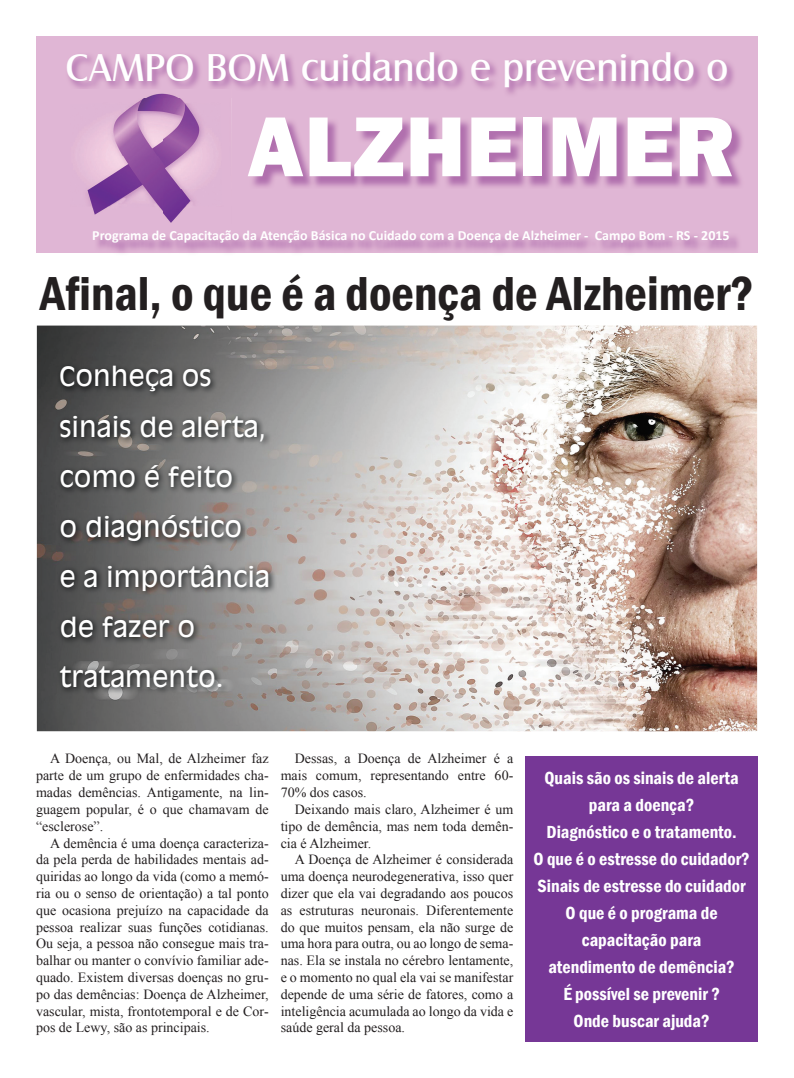
<style>
.page{position:relative;width:794px;height:1078px;background:#fff}
.page>*{position:absolute;margin:0;border:0;box-sizing:border-box;transform-origin:0 0}
.t1{font:800 88px "Franklin Gothic";letter-spacing:.01em;color:#fff}
.t2{font:600 condensed 49px "Franklin Gothic";color:#231f20}
.t3{font:40px "Castle T";color:#fff}
.t4{font:26px/50px "Antique Olive";color:#fff}
.t5{font:600 condensed 18px/27px "Franklin Gothic";color:#fff;text-align:center}
.t6{font:14px/16.8px "Times New Roman";color:#231f20;text-align:justify}
.t7{font:700 14px "Calibri";color:#fff}
</style>
<div class="page">
<div style="left:36px;top:36px;width:722px;height:216px;background:#e0b6d5"></div>
<img style="left:68px;top:54px;width:666px;height:40px">
<div style="left:525px;top:756px;width:233px;height:285px;background:#763796"></div>
<img style="left:37px;top:325px;width:720px;height:406px">
<img style="left:57px;top:363px;width:219px;height:331px">
<img style="left:252px;top:121px;width:490px;height:66px">
<img style="left:84px;top:97px;width:80px;height:118px">
<img style="left:164px;top:97px;width:45px;height:126px">
<img style="left:68px;top:90px;width:163px;height:7px">
<h3 class="t3" style="left:65px;top:46px;width:664px">CAMPO BOM cuidando e prevenindo o</h3>
<h1 class="t1" style="left:247px;top:90px;width:489px">ALZHEIMER</h1>
<p class="t7" style="left:92px;top:226px;width:639px">Programa de Capacitação da Atenção Básica no Cuidado com a Doença de Alzheimer - Campo Bom - RS - 2015</p>
<h2 class="t2" style="left:40px;top:261px;width:715px">Afinal, o que é a doença de Alzheimer?</h2>
<h3 class="t4" style="left:60px;top:351px;width:212px">Conheça os sinais de alerta, como é feito<br>o diagnóstico<br>e a importância de fazer o tratamento.</h3>
<p class="t6" style="left:36px;top:750px;width:234px;text-indent:14px">A Doença, ou Mal, de Alzheimer faz parte de um grupo de enfermidades cha&shy;madas demências. Antigamente, na lin&shy;guagem popular, é o que chamavam de “esclerose”.</p>
<p class="t6" style="left:36px;top:834px;width:234px;text-indent:14px">A demência é uma doença caracteriza&shy;da pela perda de habilidades mentais ad&shy;quiridas ao longo da vida (como a memó&shy;ria ou o senso de orientação) a tal ponto que ocasiona prejuízo na capacidade da pessoa realizar suas funções cotidianas.<br>Ou seja, a pessoa não consegue mais tra&shy;balhar ou manter o convívio familiar ade&shy;quado. Existem diversas doenças no gru&shy;po das demências: Doença de Alzheimer, vascular, mista, frontotemporal e de Cor&shy;pos de Lewy, são as principais.</p>
<p class="t6" style="left:281px;top:750px;width:234px;text-indent:14px">Dessas, a Doença de Alzheimer é a mais comum, representando entre 60- 70% dos casos.</p>
<p class="t6" style="left:281px;top:800px;width:234px;text-indent:14px">Deixando mais claro, Alzheimer é um tipo de demência, mas nem toda demên&shy;cia é Alzheimer.</p>
<p class="t6" style="left:281px;top:850px;width:234px;text-indent:14px">A Doença de Alzheimer é considerada uma doença neurodegenerativa, isso quer dizer que ela vai degradando aos poucos as estruturas neuronais. Diferentemente do que muitos pensam, ela não surge de uma hora para outra, ou ao longo de sema&shy;nas. Ela se instala no cérebro lentamente, e o momento no qual ela vai se manifestar depende de uma série de fatores, como a inteligência acumulada ao longo da vida e saúde geral da pessoa.</p>
<p class="t5" style="left:533px;top:764px;width:218px">Quais são os sinais de alerta para a doença?<br>Diagnóstico e o tratamento.<br>O que é o estresse do cuidador?<br>Sinais de estresse do cuidador<br>O que é o programa de capacitação para<br>atendimento de demência?<br>É possível se prevenir ?<br>Onde buscar ajuda?</p>
</div>
